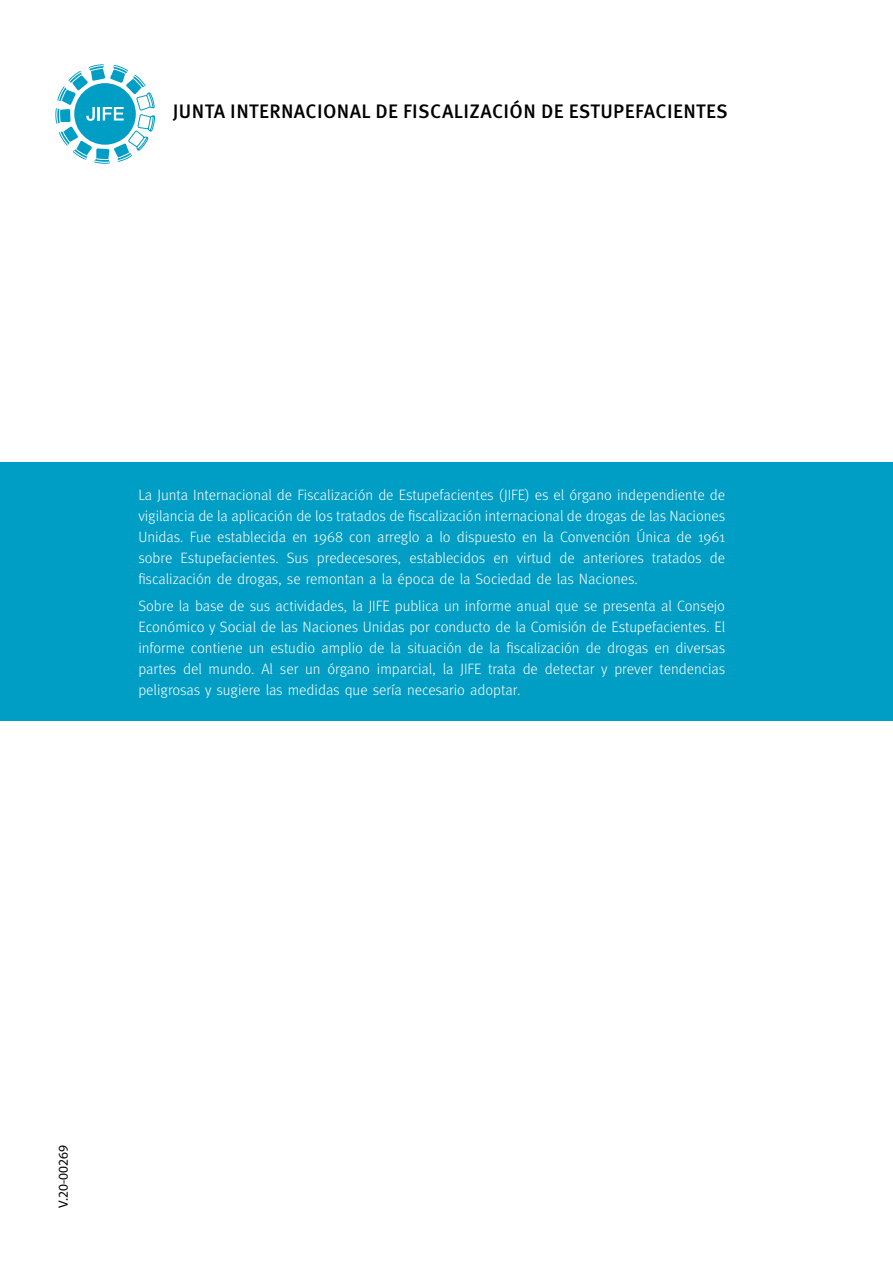
<style>
.page{position:relative;width:893px;height:1263px;background:#fff}
.page>*{position:absolute;margin:0;border:0;box-sizing:border-box;transform-origin:0 0}
.t1{font:500 19.5px "Meta OT";letter-spacing:.02em;color:#000}
.t2{font:300 15px/21px "Meta OT";color:#fff;text-align:justify}
.t3{font:13.5px "Myriad Pro";color:#000}
</style>
<div class="page">
<div style="left:0;top:462px;width:893px;height:259px;background:#009dc5"></div>
<svg style="left:55px;top:64px;width:100px;height:100px"></svg>
<h1 class="t1" style="left:173px;top:99px;width:556px">JUNTA INTERNACIONAL DE FISCALIZACIÓN DE ESTUPEFACIENTES</h1>
<p class="t2" style="left:138px;top:484px;width:588px">La Junta Internacional de Fiscalización de Estupefacientes (JIFE) es el órgano independiente de vigilancia de la aplicación de los tratados de fiscalización internacional de drogas de las Naciones Unidas. Fue establecida en 1968 con arreglo a lo dispuesto en la Convención Única de 1961 sobre Estupefacientes. Sus predecesores, establecidos en virtud de anteriores tratados de fiscalización de drogas, se remontan a la época de la Sociedad de las Naciones.</p>
<p class="t2" style="left:138px;top:596px;width:588px">Sobre la base de sus actividades, la JIFE publica un informe anual que se presenta al Consejo Económico y Social de las Naciones Unidas por conducto de la Comisión de Estupefacientes. El informe contiene un estudio amplio de la situación de la fiscalización de drogas en diversas partes del mundo. Al ser un órgano imparcial, la JIFE trata de detectar y prever tendencias peligrosas y sugiere las medidas que sería necesario adoptar.</p>
<p class="t3" style="left:55px;top:1208px;width:64px;rotate:-90deg">V.20-00269</p>
</div>
